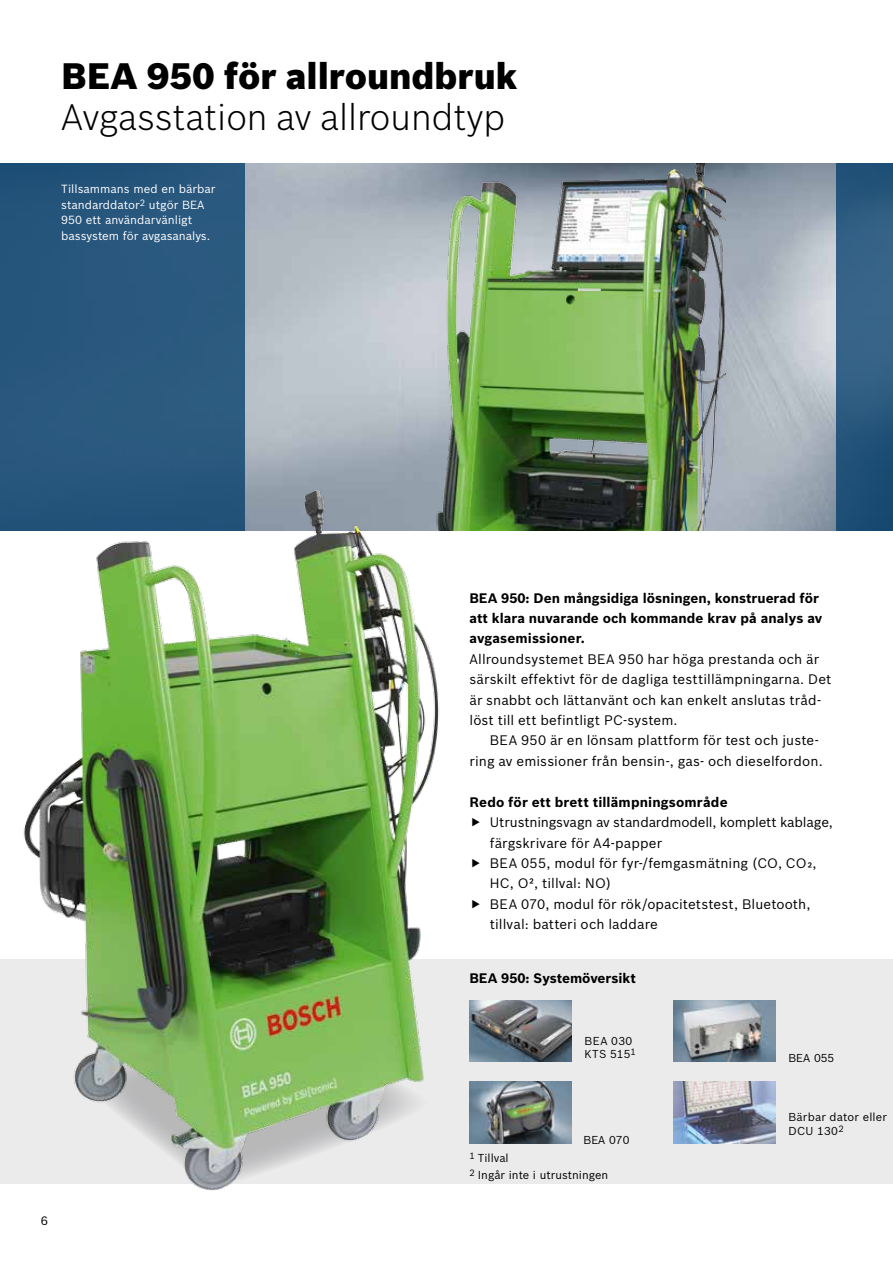
<style>
.page{position:relative;width:893px;height:1263px;background:#fff}
.page>*{position:absolute;margin:0;border:0;box-sizing:border-box;transform-origin:0 0}
.t1{font:300 36px "Bosch Sans";color:#000}
.t2{font:900 36px "Bosch Sans";color:#000}
.t3{font:13.5px/20.4px "Bosch Sans";letter-spacing:.01em;color:#000}
.t4{font:700 13.5px/20.4px "Bosch Sans";color:#000}
.t5{font:12px "Bosch Sans";color:#000}
.t6{font:11.55px/15.8px "Bosch Sans";color:#fff}
.t7{font:11.25px/17px "Bosch Sans";color:#000}
.t8{font:11.25px/13.5px "Bosch Sans";letter-spacing:.02em;color:#000}
.t9{font:11.25px/13.5px "Bosch Sans";letter-spacing:.04em;color:#000}
</style>
<div class="page">
<div style="left:0;top:959px;width:893px;height:225px;background:#ebebec"></div>
<img style="left:674px;top:1082px;width:102px;height:61px">
<img style="left:245px;top:163px;width:592px;height:367px">
<div style="left:0;top:163px;width:245px;height:367px;background:#2a587e"></div>
<svg style="left:837px;top:163px;width:56px;height:367px;background:#2b597f"></svg>
<img style="left:0;top:468px;width:439px;height:723px">
<img style="left:378px;top:163px;width:347px;height:368px">
<img style="left:469px;top:1000px;width:102px;height:61px">
<img style="left:469px;top:1082px;width:102px;height:61px">
<img style="left:674px;top:1000px;width:102px;height:61px">
<h1 class="t2" style="left:61px;top:54px;width:458px">BEA 950 för allroundbruk</h1>
<h1 class="t1" style="left:61px;top:95px;width:445px">Avgasstation av allroundtyp</h1>
<p class="t6" style="left:61px;top:181px;width:156px">Tillsammans med en bärbar standarddator<sup>2</sup> utgör BEA<br>950 ett användarvänligt bassystem för avgasanalys.</p>
<p class="t5" style="left:41px;top:1213px;width:9px">6</p>
<p class="t4" style="left:469px;top:587px;width:354px">BEA 950: Den mångsidiga lösningen, konstruerad för att klara nuvarande och kommande krav på analys av avgasemissioner.</p>
<p class="t3" style="left:469px;top:648px;width:363px">Allroundsystemet BEA 950 har höga prestanda och är särskilt effektivt för de dagliga testtillämpningarna. Det är snabbt och lättanvänt och kan enkelt anslutas tråd&shy;löst till ett befintligt PC-system.</p>
<p class="t3" style="left:469px;top:730px;width:355px;text-align:right">BEA 950 är en lönsam plattform för test och juste&shy;ring av emissioner från bensin-, gas- och dieselfordon.</p>
<p class="t4" style="left:469px;top:792px;width:260px">Redo för ett brett tillämpningsområde</p>
<p class="t3" style="left:490px;top:812px;width:345px">Utrustningsvagn av standardmodell, komplett kablage, färgskrivare för A4-papper<br>BEA 055, modul för fyr-/femgasmätning (CO, CO², HC, O², tillval: NO)<br>BEA 070, modul för rök/opacitetstest, Bluetooth, tillval: batteri och laddare</p>
<p class="t4" style="left:469px;top:967px;width:168px">BEA 950: Systemöversikt</p>
<p class="t9" style="left:584px;top:1034px;width:53px">BEA 030<br>KTS 515<sup>1</sup></p>
<p class="t7" style="left:584px;top:1131px;width:47px">BEA 070</p>
<p class="t7" style="left:469px;top:1150px;width:140px"><sup>1</sup> Tillval<br><sup>2</sup> Ingår inte i utrustningen</p>
<p class="t7" style="left:789px;top:1049px;width:47px">BEA 055</p>
<p class="t8" style="left:788px;top:1110px;width:100px">Bärbar dator eller<br>DCU 130<sup>2</sup></p>
</div>
